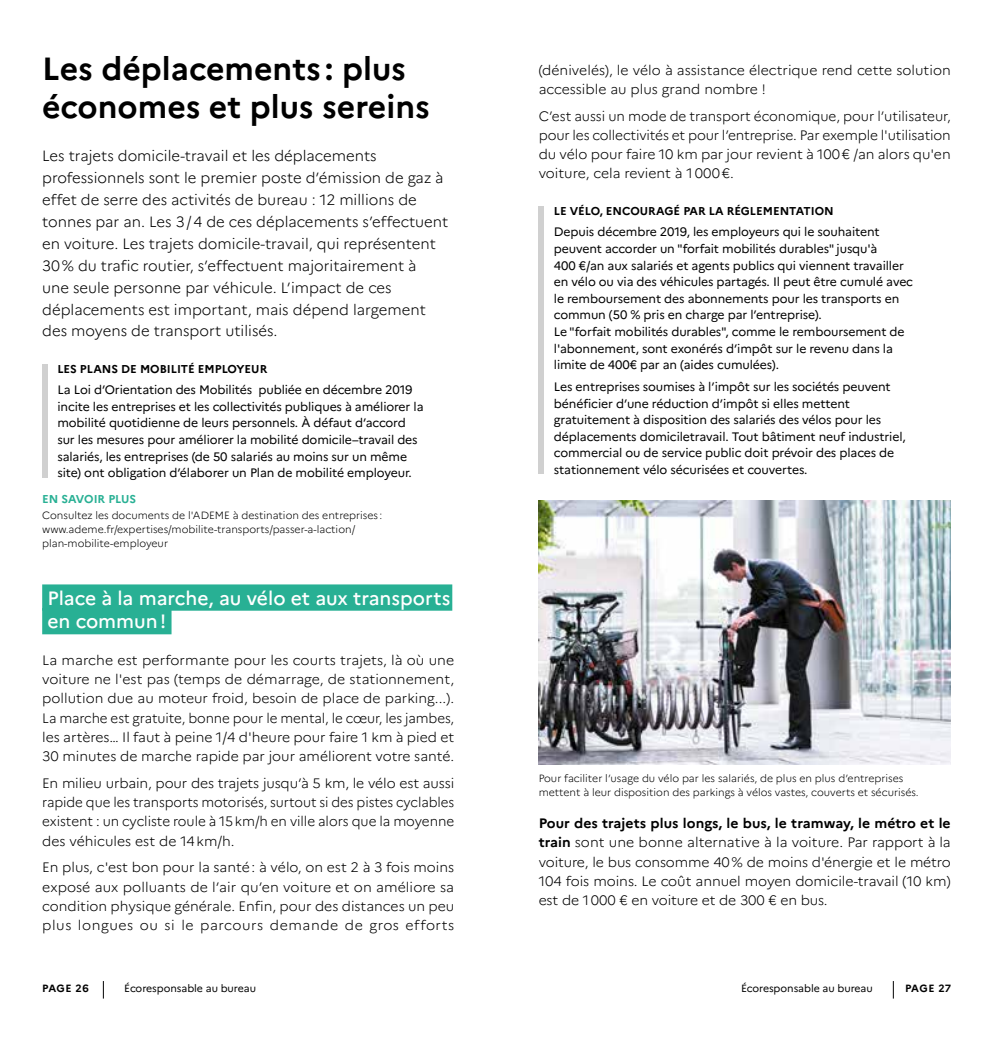
<style>
.page{position:relative;width:993px;height:1042px;background:#fff}
.page>*{position:absolute;margin:0;border:0;box-sizing:border-box;transform-origin:0 0}
.t1{font:700 32.02px/38.5px "Marianne";color:#000}
.t2{font:500 19.25px/23.6px "Marianne";color:#fff}
.t3{font:300 14.88px/21.9px "Marianne";color:#000}
.t4{font:300 13.65px/19.2px "Marianne";color:#000;text-align:justify}
.t5{font:12.25px/16.6px "Marianne";letter-spacing:-.01em;color:#000}
.t6{font:700 11.38px "Marianne";color:#000}
.t7{font:700 11.38px "Marianne";color:#28b094}
.t8{font:300 10.5px/14px "Marianne";color:#000}
.t9{font:10.5px "Marianne";letter-spacing:-.005em;color:#000}
.t10{font:700 10.5px "Marianne";letter-spacing:.035em;color:#000}
.s1{font-weight:700}
</style>
<div class="page">
<svg style="left:103px;top:981px;width:1px;height:17px"></svg>
<svg style="left:892px;top:981px;width:1px;height:17px"></svg>
<div style="left:42px;top:584px;width:410px;height:27px;background:#28b094"></div>
<div style="left:42px;top:608px;width:129px;height:26px;background:#28b094"></div>
<div style="left:42px;top:364px;width:5px;height:113px;background:#d0d0d0"></div>
<div style="left:538px;top:206px;width:5px;height:268px;background:#d0d0d0"></div>
<img style="left:538px;top:500px;width:412px;height:264px">
<h1 class="t1" style="left:42px;top:49px;width:389px">Les déplacements : plus économes et plus sereins</h1>
<p class="t3" style="left:42px;top:145px;width:407px">Les trajets domicile-travail et les déplacements professionnels sont le premier poste d’émission de gaz à effet de serre des activités de bureau : 12 millions de tonnes par an. Les 3/4 de ces déplacements s’effectuent en voiture. Les trajets domicile-travail, qui représentent 30% du trafic routier, s’effectuent majoritairement à<br>une seule personne par véhicule. L’impact de ces déplacements est important, mais dépend largement des moyens de transport utilisés.</p>
<p class="t6" style="left:57px;top:362px;width:211px">LES PLANS DE MOBILITÉ EMPLOYEUR</p>
<p class="t5" style="left:57px;top:381px;width:367px">La Loi d’Orientation des Mobilités publiée en décembre 2019 incite les entreprises et les collectivités publiques à améliorer la mobilité quotidienne de leurs personnels. À défaut d’accord sur les mesures pour améliorer la mobilité domicile–travail des salariés, les entreprises (de 50 salariés au moins sur un même site) ont obligation d’élaborer un Plan de mobilité employeur.</p>
<p class="t7" style="left:42px;top:491px;width:96px">EN SAVOIR PLUS</p>
<p class="t8" style="left:42px;top:508px;width:341px">Consultez les documents de l'ADEME à destination des entreprises : www.ademe.fr/expertises/mobilite-transports/passer-a-laction/ plan-mobilite-employeur</p>
<h2 class="t2" style="left:47px;top:586px;width:404px">Place à la marche, au vélo et aux transports en commun!</h2>
<p class="t4" style="left:42px;top:650px;width:413px">La marche est performante pour les courts trajets, là où une voiture ne l'est pas (temps de démarrage, de stationnement, pollution due au moteur froid, besoin de place de parking...).<br>La marche est gratuite, bonne pour le mental, le cœur, les jambes, les artères… Il faut à peine 1/4 d'heure pour faire 1 km à pied et 30 minutes de marche rapide par jour améliorent votre santé.</p>
<p class="t4" style="left:42px;top:773px;width:413px">En milieu urbain, pour des trajets jusqu’à 5 km, le vélo est aussi rapide que les transports motorisés, surtout si des pistes cyclables existent : un cycliste roule à 15km/h en ville alors que la moyenne des véhicules est de 14km/h.</p>
<p class="t4" style="left:42px;top:858px;width:413px">En plus, c'est bon pour la santé: à vélo, on est 2 à 3 fois moins exposé aux polluants de l’air qu’en voiture et on améliore sa condition physique générale. Enfin, pour des distances un peu plus longues ou si le parcours demande de gros efforts</p>
<p class="t4" style="left:538px;top:60px;width:413px">(dénivelés), le vélo à assistance électrique rend cette solution accessible au plus grand nombre !</p>
<p class="t4" style="left:538px;top:106px;width:413px">C’est aussi un mode de transport économique, pour l’utilisateur, pour les collectivités et pour l’entreprise. Par exemple l'utilisation du vélo pour faire 10 km par jour revient à 100€ /an alors qu'en voiture, cela revient à 1000€.</p>
<p class="t6" style="left:553px;top:204px;width:281px">LE VÉLO, ENCOURAGÉ PAR LA RÉGLEMENTATION</p>
<p class="t5" style="left:553px;top:224px;width:360px">Depuis décembre 2019, les employeurs qui le souhaitent peuvent accorder un "forfait mobilités durables" jusqu'à<br>400 €/an aux salariés et agents publics qui viennent travailler en vélo ou via des véhicules partagés. Il peut être cumulé avec le remboursement des abonnements pour les transports en commun (50 % pris en charge par l’entreprise).<br>Le "forfait mobilités durables", comme le remboursement de l'abonnement, sont exonérés d’impôt sur le revenu dans la limite de 400€ par an (aides cumulées).</p>
<p class="t5" style="left:553px;top:378px;width:353px">Les entreprises soumises à l’impôt sur les sociétés peuvent bénéficier d’une réduction d’impôt si elles mettent gratuitement à disposition des salariés des vélos pour les déplacements domiciletravail. Tout bâtiment neuf industriel, commercial ou de service public doit prévoir des places de stationnement vélo sécurisées et couvertes.</p>
<p class="t8" style="left:538px;top:772px;width:381px">Pour faciliter l’usage du vélo par les salariés, de plus en plus d’entreprises mettent à leur disposition des parkings à vélos vastes, couverts et sécurisés.</p>
<p class="t4" style="left:538px;top:813px;width:413px"><span class="s1">Pour des trajets plus longs, le bus, le tramway, le métro et le train</span> sont une bonne alternative à la voiture. Par rapport à la voiture, le bus consomme 40% de moins d'énergie et le métro 104 fois moins. Le coût annuel moyen domicile-travail (10 km) est de 1000 € en voiture et de 300 € en bus.</p>
<p class="t10" style="left:42px;top:982px;width:48px">PAGE 26</p>
<p class="t9" style="left:124px;top:982px;width:133px">Écoresponsable au bureau</p>
<p class="t9" style="left:740px;top:982px;width:133px">Écoresponsable au bureau</p>
<p class="t10" style="left:904px;top:982px;width:48px">PAGE 27</p>
</div>
